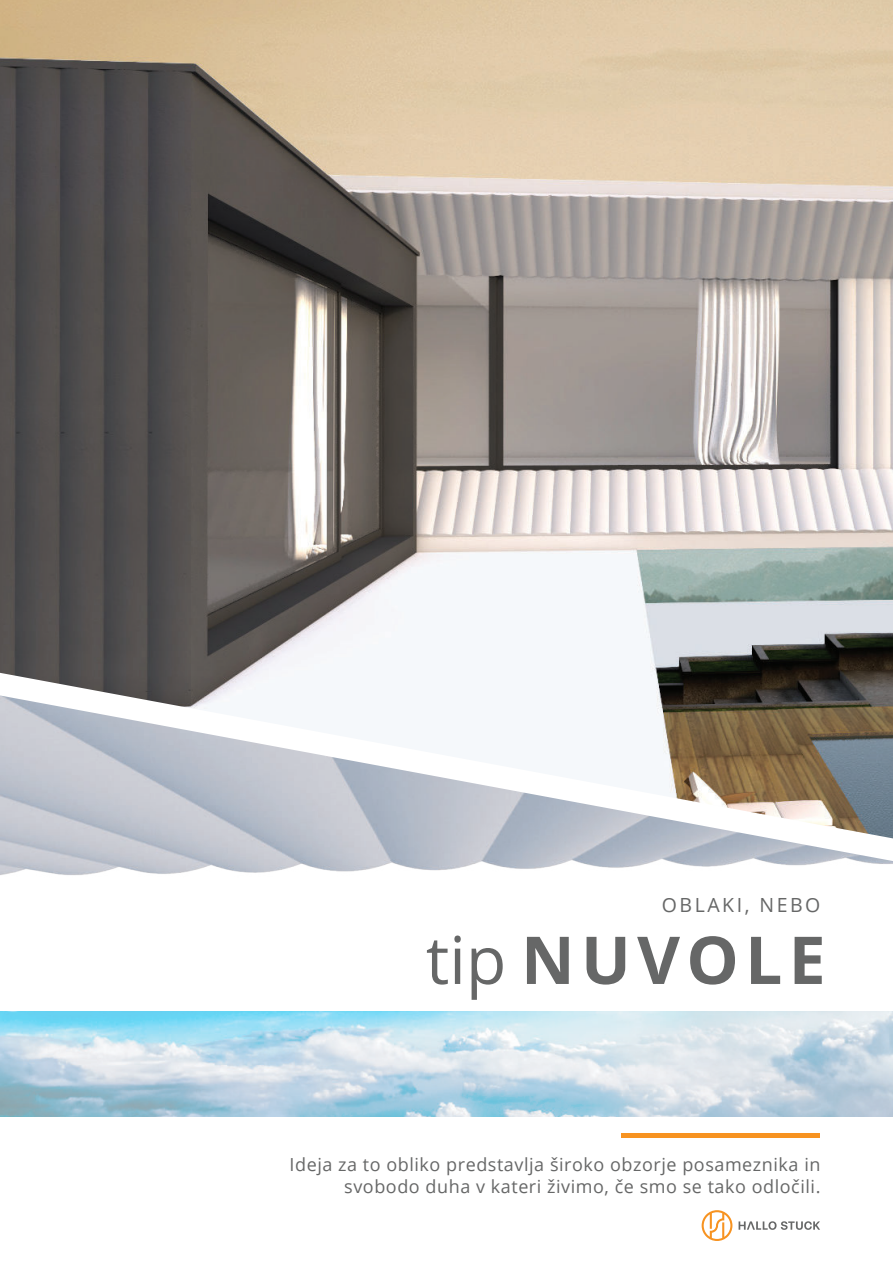
<style>
.page{position:relative;width:893px;height:1263px;background:#fff}
.page>*{position:absolute;margin:0;border:0;box-sizing:border-box;transform-origin:0 0}
.t1{font:700 66px "Open Sans";letter-spacing:.095em;color:#666767}
.t2{font:19.5px "Open Sans";letter-spacing:.13em;color:#666767}
.t3{font:18px/21.6px "Open Sans";letter-spacing:.03em;color:#666767;text-align:right}
.s1{font-weight:400}
</style>
<div class="page">
<img style="left:0;top:838px;width:893px;height:37px">
<img style="left:0;top:0;width:893px;height:838px">
<div style="left:621px;top:1133px;width:198px;height:5px;background:#f79321"></div>
<img style="left:0;top:1012px;width:893px;height:105px">
<svg style="left:702px;top:1210px;width:30px;height:31px"></svg>
<svg style="left:739px;top:1221px;width:81px;height:9px"></svg>
<p class="t2" style="left:662px;top:897px;width:160px">OBLAKI, NEBO</p>
<h1 class="t1" style="left:426px;top:922px;width:401px"><span class="s1">tip</span> NUVOLE</h1>
<p class="t3" style="left:290px;top:1155px;width:532px">Ideja za to obliko predstavlja široko obzorje posameznika in svobodo duha v kateri živimo, če smo se tako odločili.</p>
</div>
